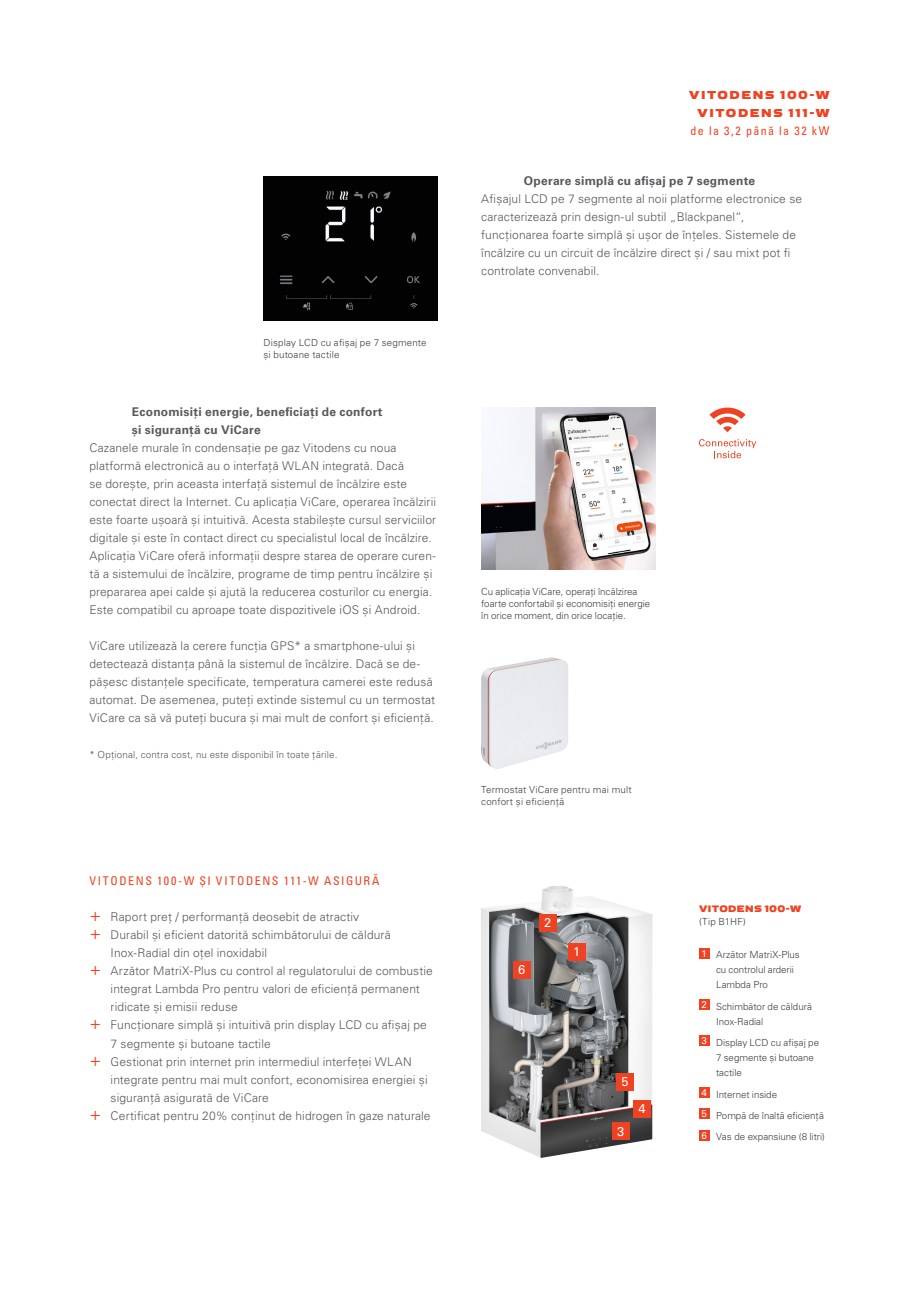
<style>
.page{position:relative;width:919px;height:1289px;background:#fff}
.page>*{position:absolute;margin:0;border:0;box-sizing:border-box;transform-origin:0 0}
.Beschriftung_großes{font:12.75px "Univers LTCYR 55 Roman";color:#fff}
.Copy___Univers_Light{font:300 12px/18px "Univers LTCYR 45";letter-spacing:.01em;color:#57585a}
.Zwischenheadline___U{font:700 12px/18px "Univers LTCYR 65";letter-spacing:.025em;color:#57585a}
.Headline_Vorteilstex{font:condensed 12px "Univers LTCYR 57";letter-spacing:.13em;color:#ef4222}
.Kopfzeile___Univers{font:700 12px "Viessmann";letter-spacing:.1em;color:#ef4222}
.Kopfzeile___Univers-2{font:condensed 12px "Univers LTCYR 57";letter-spacing:.115em;color:#ef4222}
.Bildunterschriften{font:300 9.75px/12px "Univers LTCYR 45";letter-spacing:.005em;color:#3e3e3f}
.Produktschnitt_Besch{font:300 9.75px/15px "Univers LTCYR 45";letter-spacing:-.005em;color:#3e3e3f}
.Copy___Univers_Light-2{font:300 9.75px "Univers LTCYR 45";letter-spacing:.015em;color:#57585a}
.Product_name_table{font:700 9.75px "Viessmann";letter-spacing:.01em;color:#ef4222}
.t1{font:9.75px "Univers LTCYR 55 Roman";color:#fff}
.s1{font-size:18px;color:#ef4222}
</style>
<div class="page">
<img style="left:481px;top:886px;width:171px;height:271px">
<div style="left:263px;top:176px;width:174px;height:144px;background:#020203"></div>
<img style="left:481px;top:407px;width:174px;height:162px">
<img style="left:481px;top:657px;width:87px;height:112px">
<div style="left:539px;top:914px;width:17px;height:17px;background:#ef4222"></div>
<div style="left:612px;top:1122px;width:17px;height:17px;background:#ef4222"></div>
<div style="left:513px;top:961px;width:17px;height:17px;background:#ef4222"></div>
<div style="left:616px;top:1073px;width:17px;height:17px;background:#ef4222"></div>
<div style="left:699px;top:947px;width:10px;height:11px;background:#ef4222"></div>
<div style="left:699px;top:999px;width:10px;height:10px;background:#ef4222"></div>
<div style="left:699px;top:1035px;width:10px;height:11px;background:#ef4222"></div>
<div style="left:699px;top:1086px;width:10px;height:11px;background:#ef4222"></div>
<div style="left:699px;top:1108px;width:10px;height:10px;background:#ef4222"></div>
<div style="left:699px;top:1129px;width:10px;height:11px;background:#ef4222"></div>
<div style="left:568px;top:943px;width:17px;height:17px;background:#ef4222"></div>
<div style="left:633px;top:1100px;width:17px;height:17px;background:#ef4222"></div>
<svg style="left:699px;top:439px;width:57px;height:19px"></svg>
<svg style="left:709px;top:407px;width:36px;height:25px"></svg>
<p class="Bildunterschriften" style="left:263px;top:336px;width:164px">Display LCD cu afișaj pe 7 segmente</p>
<p class="Bildunterschriften" style="left:263px;top:348px;width:77px">și butoane tactile</p>
<p class="Zwischenheadline___U" style="left:132px;top:402px;width:252px">Economisiți energie, beneficiați de confort și siguranță cu ViCare</p>
<p class="Copy___Univers_Light" style="left:89px;top:438px;width:348px">Cazanele murale în condensație pe gaz Vitodens cu noua platformă electronică au o interfață WLAN integrată. Dacă<br>se dorește, prin aceasta interfață sistemul de încălzire este conectat direct la Internet. Cu aplicația ViCare, operarea încălzirii este foarte ușoară și intuitivă. Acesta stabilește cursul serviciilor digitale și este în contact direct cu specialistul local de încălzire.<br>Aplicația ViCare oferă informații despre starea de operare curen&shy;tă a sistemului de încălzire, programe de timp pentru încălzire și</p>
<p class="Copy___Univers_Light" style="left:89px;top:582px;width:344px">prepararea apei calde și ajută la reducerea costurilor cu energia.<br>Este compatibil cu aproape toate dispozitivele iOS și Android.</p>
<p class="Copy___Univers_Light" style="left:89px;top:636px;width:347px">ViCare utilizează la cerere funcția GPS* a smartphone-ului și detectează distanța până la sistemul de încălzire. Dacă se de&shy;pășesc distanțele specificate, temperatura camerei este redusă automat. De asemenea, puteți extinde sistemul cu un termostat ViCare ca să vă puteți bucura și mai mult de confort și eficiență.</p>
<p class="Copy___Univers_Light-2" style="left:89px;top:748px;width:249px">* Opțional, contra cost, nu este disponibil în toate țările.</p>
<p class="Headline_Vorteilstex" style="left:89px;top:873px;width:292px">VITODENS 100-W ȘI VITODENS 111-W ASIGURĂ</p>
<p class="Copy___Univers_Light" style="left:89px;top:907px;width:271px"><span class="s1">+</span> Raport preț / performanță deosebit de atractiv</p>
<p class="Copy___Univers_Light" style="left:111px;top:925px;width:282px;text-indent:-21px"><span class="s1">+</span> Durabil și eficient datorită schimbătorului de căldură<br>Inox-Radial din oțel inoxidabil</p>
<p class="Copy___Univers_Light" style="left:111px;top:961px;width:324px;text-indent:-21px"><span class="s1">+</span> Arzător MatriX-Plus cu control al regulatorului de combustie integrat Lambda Pro pentru valori de eficiență permanent ridicate și emisii reduse</p>
<p class="Copy___Univers_Light" style="left:111px;top:1015px;width:318px;text-indent:-21px"><span class="s1">+</span> Funcționare simplă și intuitivă prin display LCD cu afișaj pe<br>7 segmente și butoane tactile</p>
<p class="Copy___Univers_Light" style="left:111px;top:1051px;width:318px;text-indent:-21px"><span class="s1">+</span> Gestionat prin internet prin intermediul interfeței WLAN integrate pentru mai mult confort, economisirea energiei și siguranță asigurată de ViCare</p>
<p class="Copy___Univers_Light" style="left:89px;top:1105px;width:343px"><span class="s1">+</span> Certificat pentru 20% conținut de hidrogen în gaze naturale</p>
<p class="Kopfzeile___Univers" style="left:689px;top:87px;width:142px">VITODENS 100-W</p>
<p class="Kopfzeile___Univers" style="left:697px;top:105px;width:133px">VITODENS 111-W</p>
<p class="Kopfzeile___Univers-2" style="left:690px;top:123px;width:140px">de la 3,2 până la 32 kW</p>
<p class="Zwischenheadline___U" style="left:523px;top:171px;width:233px">Operare simplă cu afișaj pe 7 segmente</p>
<p class="Copy___Univers_Light" style="left:481px;top:190px;width:322px">Afișajul LCD pe 7 segmente al noii platforme electronice se caracterizează prin design-ul subtil „Blackpanel“, funcționarea foarte simplă și ușor de înțeles. Sistemele de încălzire cu un circuit de încălzire direct și / sau mixt pot fi controlate convenabil.</p>
<p class="Bildunterschriften" style="left:481px;top:585px;width:170px">Cu aplicația ViCare, operați încălzirea foarte confortabil și economisiți energie în orice moment, din orice locație.</p>
<p class="Bildunterschriften" style="left:481px;top:783px;width:152px">Termostat ViCare pentru mai mult confort și eficiență</p>
<p class="Beschriftung_großes" style="left:518px;top:961px;width:9px">6</p>
<p class="Beschriftung_großes" style="left:544px;top:913px;width:9px">2</p>
<p class="Beschriftung_großes" style="left:573px;top:943px;width:9px">1</p>
<p class="Beschriftung_großes" style="left:621px;top:1072px;width:9px">5</p>
<p class="Beschriftung_großes" style="left:617px;top:1122px;width:9px">3</p>
<p class="Beschriftung_großes" style="left:638px;top:1100px;width:9px">4</p>
<p class="Product_name_table" style="left:699px;top:902px;width:104px">VITODENS 100-W</p>
<p class="Produktschnitt_Besch" style="left:699px;top:914px;width:48px">(Tip B1HF)</p>
<p class="t1" style="left:701px;top:946px;width:7px">1</p>
<p class="Produktschnitt_Besch" style="left:716px;top:947px;width:85px">Arzător MatriX-Plus cu controlul arderii<br>Lambda Pro</p>
<p class="t1" style="left:701px;top:997px;width:7px">2</p>
<p class="Produktschnitt_Besch" style="left:716px;top:998px;width:97px">Schimbător de căldură<br>Inox-Radial</p>
<p class="t1" style="left:701px;top:1034px;width:7px">3</p>
<p class="Produktschnitt_Besch" style="left:716px;top:1034px;width:105px">Display LCD cu afișaj pe<br>7 segmente și butoane tactile</p>
<p class="t1" style="left:701px;top:1085px;width:7px">4</p>
<p class="Produktschnitt_Besch" style="left:716px;top:1086px;width:63px">Internet inside</p>
<p class="t1" style="left:701px;top:1106px;width:7px">5</p>
<p class="Produktschnitt_Besch" style="left:716px;top:1107px;width:109px">Pompă de înaltă eficiență</p>
<p class="t1" style="left:701px;top:1128px;width:7px">6</p>
<p class="Produktschnitt_Besch" style="left:716px;top:1129px;width:110px">Vas de expansiune (8 litri)</p>
</div>
